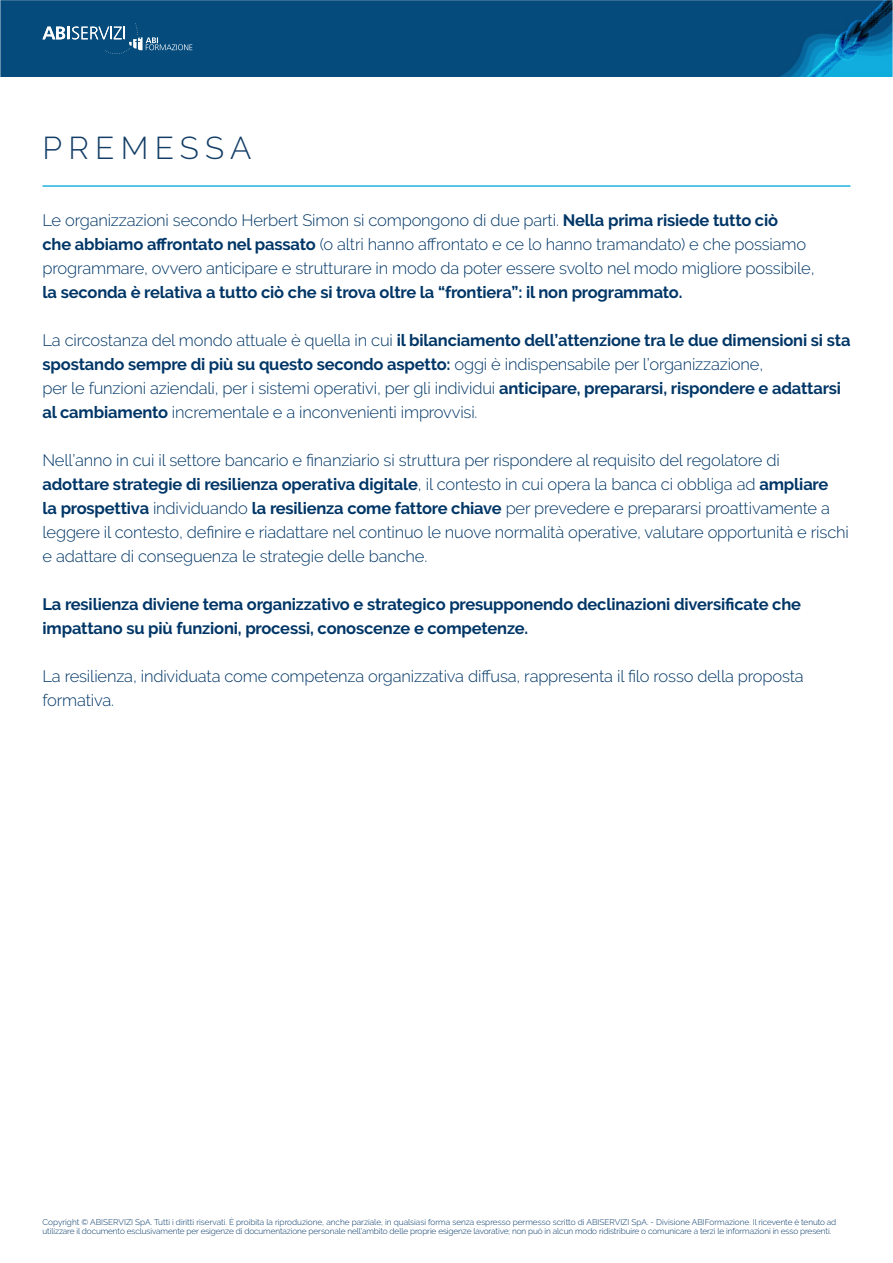
<style>
.page{position:relative;width:893px;height:1263px;background:#fff}
.page>*{position:absolute;margin:0;border:0;box-sizing:border-box;transform-origin:0 0}
.t1{font:300 31.5px "Raleway";letter-spacing:.2em;color:#123d66}
.t2{font:300 16.5px/24px "Raleway";letter-spacing:-.01em;color:#003667}
.t3{font:700 16.5px/24px "Raleway";letter-spacing:-.01em;color:#003667}
.t4{font:300 8.25px/9px "Raleway";letter-spacing:-.01em;color:#003667}
.s1{font-weight:700}
.s2{font-weight:300}
</style>
<div class="page">
<img style="left:0;top:0;width:893px;height:77px">
<svg style="left:43px;top:23px;width:149px;height:31px;background:#2a658f"></svg>
<hr style="left:43px;top:185px;width:807px;height:2px;background:#20b2de">
<p class="t1" style="left:43px;top:130px;width:210px">PREMESSA</p>
<p class="t2" style="left:43px;top:208px;width:774px">Le organizzazioni secondo Herbert Simon si compongono di due parti. <span class="s1">Nella prima risiede tutto ciò<br>che abbiamo affrontato nel passato</span> (o altri hanno affrontato e ce lo hanno tramandato) e che possiamo programmare, ovvero anticipare e strutturare in modo da poter essere svolto nel modo migliore possibile,</p>
<p class="t3" style="left:43px;top:280px;width:641px">la seconda è relativa a tutto ciò che si trova oltre la “frontiera”: il non programmato.</p>
<p class="t3" style="left:43px;top:328px;width:809px"><span class="s2">La circostanza del mondo attuale è quella in cui</span> il bilanciamento dell’attenzione tra le due dimensioni si sta spostando sempre di più su questo secondo aspetto: <span class="s2">oggi è indispensabile per l’organizzazione,</span></p>
<p class="t2" style="left:43px;top:376px;width:800px">per le funzioni aziendali, per i sistemi operativi, per gli individui <span class="s1">anticipare, prepararsi, rispondere e adattarsi</span></p>
<p class="t2" style="left:43px;top:400px;width:436px"><span class="s1">al cambiamento</span> incrementale e a inconvenienti improvvisi.</p>
<p class="t2" style="left:43px;top:448px;width:808px">Nell’anno in cui il settore bancario e finanziario si struttura per rispondere al requisito del regolatore di <span class="s1">adottare strategie di resilienza operativa digitale</span>, il contesto in cui opera la banca ci obbliga ad <span class="s1">ampliare<br>la prospettiva</span> individuando <span class="s1">la resilienza come fattore chiave</span> per prevedere e prepararsi proattivamente a leggere il contesto, definire e riadattare nel continuo le nuove normalità operative, valutare opportunità e rischi e adattare di conseguenza le strategie delle banche.</p>
<p class="t3" style="left:43px;top:592px;width:760px">La resilienza diviene tema organizzativo e strategico presupponendo declinazioni diversificate che impattano su più funzioni, processi, conoscenze e competenze.</p>
<p class="t2" style="left:43px;top:664px;width:763px">La resilienza, individuata come competenza organizzativa diffusa, rappresenta il filo rosso della proposta formativa.</p>
<p class="t4" style="left:43px;top:1217px;width:795px">Copyright © ABISERVIZI SpA. Tutti i diritti riservati. È proibita la riproduzione, anche parziale, in qualsiasi forma senza espresso permesso scritto di ABISERVIZI SpA. - Divisione ABIFormazione. Il ricevente è tenuto ad utilizzare il documento esclusivamente per esigenze di documentazione personale nell’ambito delle proprie esigenze lavorative; non può in alcun modo ridistribuire o comunicare a terzi le informazioni in esso presenti.</p>
</div>
